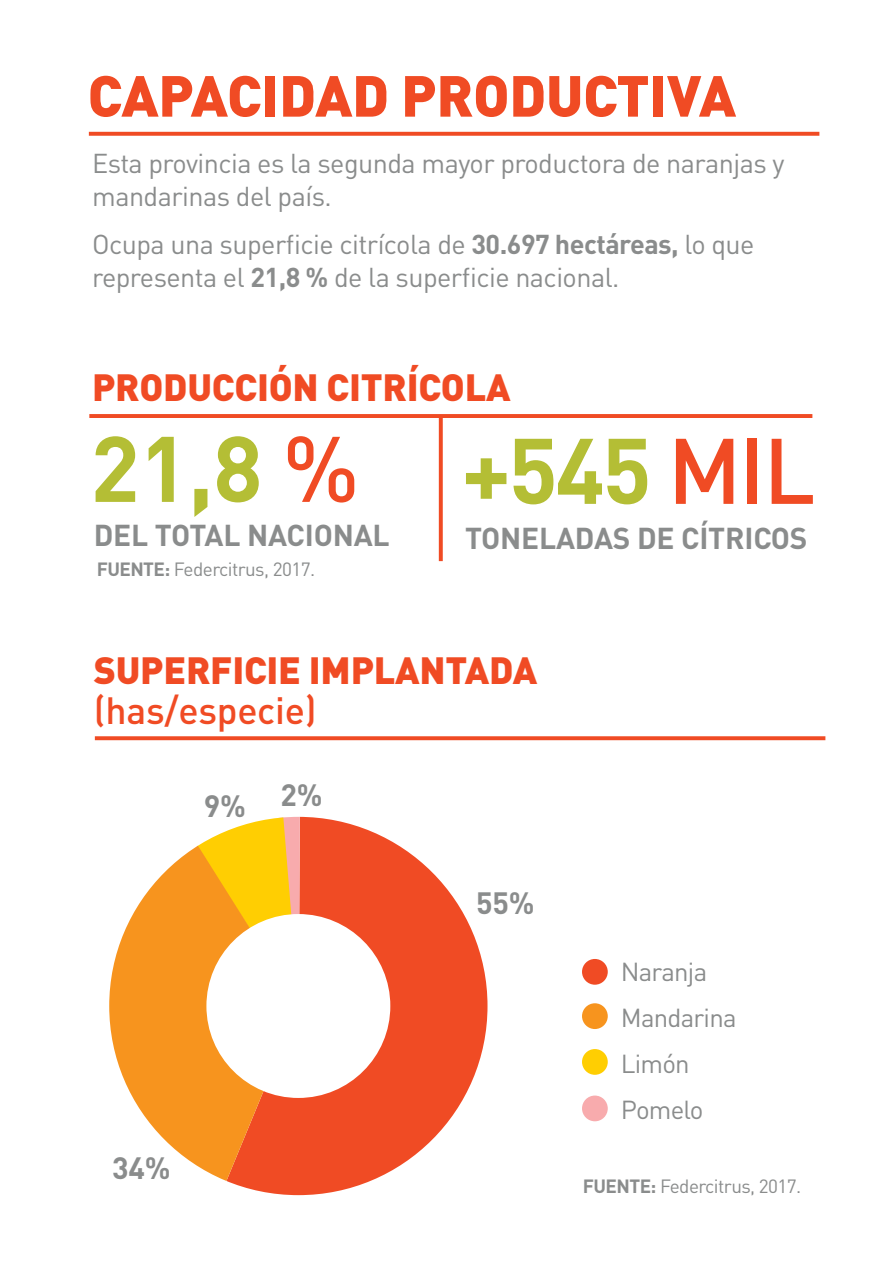
<style>
.page{position:relative;width:893px;height:1263px;background:#fff}
.page>*{position:absolute;margin:0;border:0;box-sizing:border-box;transform-origin:0 0}
.t1{font:700 91.35px "DIN Pro";color:#b4be35}
.t2{font:900 57px "DIN Pro";letter-spacing:-.005em;color:#f04b24}
.t3{font:900 37.5px "DIN Pro";letter-spacing:-.005em;color:#f04b24}
.t4{font:500 37.5px "DIN Pro";letter-spacing:-.005em;color:#f04b24}
.t5{font:700 30.45px "DIN Pro";color:#8a8c8c}
.t6{font:700 29.85px "DIN Pro";letter-spacing:-.005em;color:#8a8c8c}
.t7{font:27px/32.4px "DIN Pro";letter-spacing:-.02em;color:#8a8c8c}
.t8{font:25.8px/45.8px "DIN Pro";letter-spacing:-.03em;color:#8a8c8c}
.t9{font:18.9px "DIN Pro";letter-spacing:-.03em;color:#8a8c8c}
.s1{font-weight:700}
.s2{font-weight:500;color:#f04b24}
</style>
<div class="page">
<hr style="left:89px;top:414px;width:723px;height:4px;background:#f04b24">
<svg style="left:439px;top:418px;width:4px;height:143px"></svg>
<svg style="left:89px;top:132px;width:730px;height:4px;background:#f05631"></svg>
<div style="left:582px;top:959px;width:26px;height:26px;background:#f04b24;border-radius:50%"></div>
<div style="left:582px;top:1003px;width:26px;height:26px;background:#f7941e;border-radius:50%"></div>
<div style="left:582px;top:1049px;width:26px;height:26px;background:#ffce02;border-radius:50%"></div>
<div style="left:582px;top:1095px;width:26px;height:26px;background:#f8abad;border-radius:50%"></div>
<svg style="left:95px;top:736px;width:730px;height:4px;background:#f15732"></svg>
<svg style="left:251px;top:817px;width:236px;height:378px;fill:#f04b24"></svg>
<svg style="left:237px;top:817px;width:63px;height:97px"></svg>
<svg style="left:109px;top:827px;width:190px;height:362px;fill:#f7941e"></svg>
<div style="left:206px;top:914px;width:184px;height:184px;background:#fff;border-radius:50%"></div>
<h2 class="t2" style="left:88px;top:57px;width:650px">CAPACIDAD PRODUCTIVA</h2>
<p class="t7" style="left:92px;top:146px;width:694px">Esta provincia es la segunda mayor productora de naranjas y mandarinas del país.</p>
<p class="t7" style="left:92px;top:227px;width:664px">Ocupa una superficie citrícola de <span class="s1">30.697 hectáreas,</span> lo que representa el <span class="s1">21,8 %</span> de la superficie nacional.</p>
<h3 class="t3" style="left:92px;top:361px;width:420px">PRODUCCIÓN CITRÍCOLA</h3>
<h1 class="t1" style="left:90px;top:407px;width:271px">21,8 <span class="s2">%</span></h1>
<p class="t6" style="left:94px;top:515px;width:297px">DEL TOTAL NACIONAL</p>
<p class="t9" style="left:97px;top:557px;width:220px"><span class="s1">FUENTE:</span> Federcitrus, 2017.</p>
<h1 class="t1" style="left:461px;top:409px;width:356px">+545 <span class="s2">MIL</span></h1>
<p class="t6" style="left:465px;top:518px;width:344px">TONELADAS DE CÍTRICOS</p>
<h3 class="t3" style="left:94px;top:645px;width:445px">SUPERFICIE IMPLANTADA</h3>
<h3 class="t4" style="left:94px;top:685px;width:224px">(has/especie)</h3>
<p class="t5" style="left:204px;top:780px;width:120px">9% 2%</p>
<p class="t5" style="left:112px;top:1147px;width:60px">34%</p>
<p class="t5" style="left:476px;top:882px;width:60px">55%</p>
<p class="t8" style="left:621px;top:948px;width:117px">Naranja<br>Mandarina<br>Limón<br>Pomelo</p>
<p class="t9" style="left:583px;top:1173px;width:220px"><span class="s1">FUENTE:</span> Federcitrus, 2017.</p>
</div>
